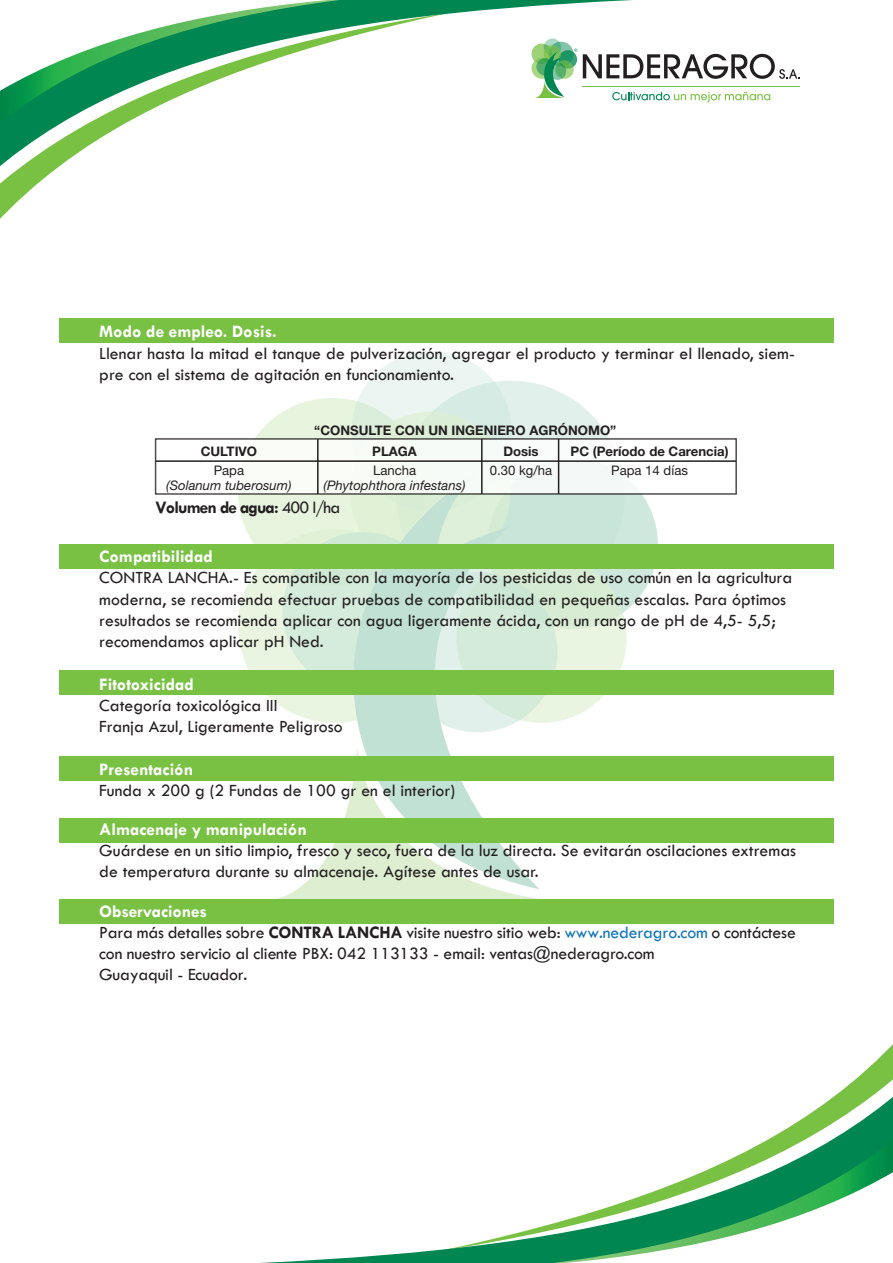
<style>
.page{position:relative;width:893px;height:1263px;background:#fff}
.page>*{position:absolute;margin:0;border:0;box-sizing:border-box;transform-origin:0 0}
.t1{font:17.7px/21.3px "Tw Cen";color:#231f20}
.t2{font:700 17.7px "Tw Cen";color:#fff}
.t3{font:700 17.7px "Tw Cen";letter-spacing:-.05em;color:#231f20}
.t4{font:700 13.2px "Helvetica Neue LT Std";color:#231f20}
.t5{font:italic 13.2px "Helvetica Neue LT Std";color:#231f20}
.t6{font:13.2px "Helvetica Neue LT Std";color:#231f20}
.s1{font-weight:400}
.s2{font-weight:700;color:#fff}
.s3{font-weight:700}
.s4{color:#1074bc}
</style>
<div class="page">
<div style="left:238px;top:529px;width:193px;height:194px;background:#e9f5e1;border-radius:50%"></div>
<div style="left:238px;top:398px;width:188px;height:188px;background:#e7f4de;border-radius:50%"></div>
<svg style="left:351px;top:351px;width:161px;height:160px;fill:#ebf5f1"></svg>
<div style="left:396px;top:381px;width:228px;height:228px;background:#e1f0ea;border-radius:50%"></div>
<div style="left:488px;top:459px;width:170px;height:170px;background:#c8e5d9;border-radius:50%"></div>
<svg style="left:456px;top:553px;width:171px;height:170px;fill:#e9f5e1"></svg>
<div style="left:350px;top:412px;width:160px;height:160px;background:#daeed7;border-radius:50%"></div>
<div style="left:397px;top:572px;width:161px;height:160px;background:#d5ebda;border-radius:50%"></div>
<div style="left:282px;top:532px;width:161px;height:160px;background:#d5ebdb;border-radius:50%"></div>
<svg style="left:321px;top:495px;width:219px;height:252px"></svg>
<svg style="left:272px;top:747px;width:274px;height:152px"></svg>
<svg style="left:791px;top:1074px;width:102px;height:52px"></svg>
<svg style="left:260px;top:1126px;width:633px;height:137px"></svg>
<svg style="left:0;top:137px;width:102px;height:52px"></svg>
<svg style="left:0;top:0;width:633px;height:137px"></svg>
<svg style="left:531px;top:58px;width:21px;height:21px"></svg>
<svg style="left:531px;top:44px;width:21px;height:20px"></svg>
<svg style="left:544px;top:38px;width:17px;height:18px"></svg>
<svg style="left:549px;top:42px;width:24px;height:24px"></svg>
<svg style="left:559px;top:50px;width:18px;height:19px"></svg>
<svg style="left:555px;top:60px;width:19px;height:19px"></svg>
<svg style="left:544px;top:45px;width:17px;height:17px"></svg>
<div style="left:549px;top:62px;width:17px;height:18px;background:#56af6b;border-radius:50%"></div>
<svg style="left:535px;top:51px;width:30px;height:47px"></svg>
<hr style="left:583px;top:86px;width:217px;height:1px;background:#79c142">
<svg style="left:612px;top:92px;width:158px;height:11px"></svg>
<svg style="left:583px;top:54px;width:217px;height:25px"></svg>
<div style="left:59px;top:319px;width:775px;height:24px;background:#79c142"></div>
<div style="left:59px;top:544px;width:775px;height:25px;background:#79c142"></div>
<div style="left:59px;top:670px;width:775px;height:24px;background:#79c142"></div>
<div style="left:59px;top:756px;width:775px;height:25px;background:#79c142"></div>
<div style="left:59px;top:818px;width:775px;height:24px;background:#79c142"></div>
<div style="left:59px;top:899px;width:775px;height:24px;background:#79c142"></div>
<div style="left:155px;top:438px;width:582px;height:57px;background:#fafcf8"></div>
<hr style="left:156px;top:460px;width:580px;height:2px;background:#231f20">
<hr style="left:317px;top:439px;width:2px;height:55px;background:#231f20">
<hr style="left:481px;top:439px;width:2px;height:55px;background:#231f20">
<hr style="left:558px;top:439px;width:1px;height:55px;background:#231f20">
<p class="t2" style="left:99px;top:321px;width:179px">Modo de empleo. Dosis.</p>
<p class="t1" style="left:99px;top:342px;width:697px">Llenar hasta la mitad el tanque de pulverización, agregar el producto y terminar el llenado, siem&shy;pre con el sistema de agitación en funcionamiento.</p>
<p class="t4" style="left:314px;top:422px;width:304px">“CONSULTE CON UN INGENIERO AGRÓNOMO”</p>
<p class="t4" style="left:201px;top:443px;width:58px">CULTIVO</p>
<p class="t4" style="left:372px;top:443px;width:46px">PLAGA</p>
<p class="t6" style="left:214px;top:462px;width:32px">Papa</p>
<p class="t5" style="left:166px;top:477px;width:127px">(Solanum tuberosum)</p>
<p class="t6" style="left:373px;top:462px;width:45px">Lancha</p>
<p class="t5" style="left:324px;top:477px;width:143px">(Phytophthora infestans)</p>
<p class="t3" style="left:156px;top:497px;width:186px">Volumen de agua: <span class="s1">400 l/ha</span></p>
<p class="t4" style="left:503px;top:443px;width:37px">Dosis</p>
<p class="t6" style="left:490px;top:462px;width:64px">0.30 kg/ha</p>
<p class="t4" style="left:571px;top:443px;width:159px">PC (Período de Carencia)</p>
<p class="t6" style="left:611px;top:462px;width:78px">Papa 14 días</p>
<p class="t2" style="left:99px;top:546px;width:115px">Compatibilidad</p>
<p class="t1" style="left:99px;top:567px;width:694px">CONTRA LANCHA.- Es compatible con la mayoría de los pesticidas de uso común en la agricultura moderna, se recomienda efectuar pruebas de compatibilidad en pequeñas escalas. Para óptimos resultados se recomienda aplicar con agua ligeramente ácida, con un rango de pH de 4,5- 5,5; recomendamos aplicar pH Ned.</p>
<p class="t2" style="left:99px;top:674px;width:96px">Fitotoxicidad</p>
<p class="t1" style="left:99px;top:695px;width:245px">Categoría toxicológica III<br>Franja Azul, Ligeramente Peligroso</p>
<p class="t2" style="left:99px;top:759px;width:95px">Presentación</p>
<p class="t1" style="left:99px;top:780px;width:357px">Funda x 200 g (2 Fundas de 100 gr en el interior)</p>
<p class="t2" style="left:99px;top:818px;width:209px">Almacenaje y manipulación</p>
<p class="t1" style="left:99px;top:840px;width:698px">Guárdese en un sitio limpio, fresco y seco, fuera de la luz directa. Se evitarán oscilaciones extremas de temperatura durante su almacenaje. Agítese antes de usar.</p>
<p class="t1" style="left:99px;top:900px;width:698px"><span class="s2">Observaciones<br></span>Para más detalles sobre <span class="s3">CONTRA LANCHA</span> visite nuestro sitio web: <span class="s4">www.nederagro.com</span> o contáctese con nuestro servicio al cliente PBX: 042 113133 - email: ventas@nederagro.com<br>Guayaquil - Ecuador.</p>
</div>
